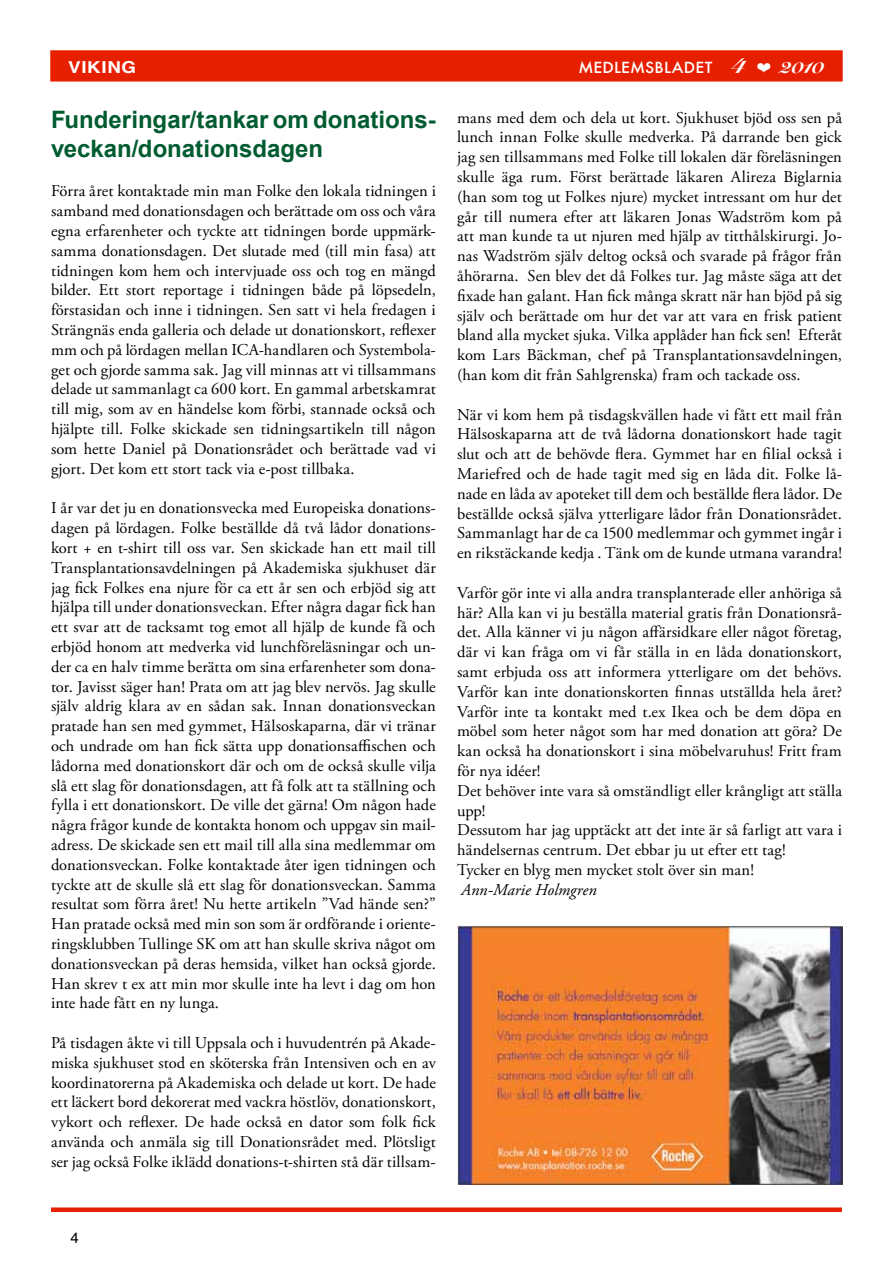
<style>
.page{position:relative;width:893px;height:1263px;background:#fff}
.page>*{position:absolute;margin:0;border:0;box-sizing:border-box;transform-origin:0 0}
.t1{font:700 24px/28.8px "Arial";color:#005b30}
.t2{font:16.5px/19.8px "Adobe Garamond Pro";letter-spacing:.005em;color:#000;text-align:justify}
.t3{font:italic 16.5px "Adobe Garamond Pro";letter-spacing:.005em;color:#000}
.t4{font:700 16.5px "Helvetica";letter-spacing:.035em;color:#fff;scale:1.14 1}
.t5{font:500 15px "Futura";letter-spacing:.01em;color:#fff;scale:1.05 1}
.t6{font:15px "Helvetica";color:#000}
.s1{font-family:"Snell Roundhand";font-weight:900;font-size:23.7px}
.s2{font-family:"Snell Roundhand";font-weight:900;font-size:20.4px}
</style>
<div class="page">
<div style="left:51px;top:51px;width:791px;height:30px;background:#e71f01"></div>
<div style="left:50px;top:50px;width:793px;height:32px;border:2px solid #e71f01"></div>
<div style="left:51px;top:1207px;width:791px;height:5px;background:#e71f01"></div>
<img style="left:457px;top:926px;width:385px;height:258px">
<p class="t4" style="left:68px;top:54px;width:61px">VIKING</p>
<p class="t5" style="left:578px;top:57px;width:235px">MEDLEMSBLADET <span class="s1">4</span> ❤ <span class="s2">2010</span></p>
<h1 class="t1" style="left:51px;top:105px;width:386px">Funderingar/tankar om donations&shy;veckan/donationsdagen</h1>
<p class="t2" style="left:51px;top:182px;width:386px">Förra året kontaktade min man Folke den lokala tidningen i samband med donationsdagen och berättade om oss och våra egna erfarenheter och tyckte att tidningen borde uppmärk&shy;samma donationsdagen. Det slutade med (till min fasa) att tidningen kom hem och intervjuade oss och tog en mängd bilder. Ett stort reportage i tidningen både på löpsedeln, förstasidan och inne i tidningen. Sen satt vi hela fredagen i Strängnäs enda galleria och delade ut donationskort, reflexer mm och på lördagen mellan ICA-handlaren och Systembola&shy;get och gjorde samma sak. Jag vill minnas att vi tillsammans delade ut sammanlagt ca 600 kort. En gammal arbetskamrat till mig, som av en händelse kom förbi, stannade också och hjälpte till. Folke skickade sen tidningsartikeln till någon som hette Daniel på Donationsrådet och berättade vad vi gjort. Det kom ett stort tack via e-post tillbaka.</p>
<p class="t2" style="left:51px;top:499px;width:386px">I år var det ju en donationsvecka med Europeiska donations&shy;dagen på lördagen. Folke beställde då två lådor donations&shy;kort + en t-shirt till oss var. Sen skickade han ett mail till Transplantationsavdelningen på Akademiska sjukhuset där jag fick Folkes ena njure för ca ett år sen och erbjöd sig att hjälpa till under donationsveckan. Efter några dagar fick han ett svar att de tacksamt tog emot all hjälp de kunde få och erbjöd honom att medverka vid lunchföreläsningar och un&shy;der ca en halv timme berätta om sina erfarenheter som dona&shy;tor. Javisst säger han! Prata om att jag blev nervös. Jag skulle själv aldrig klara av en sådan sak. Innan donationsveckan pratade han sen med gymmet, Hälsoskaparna, där vi tränar och undrade om han fick sätta upp donationsaffischen och lådorna med donationskort där och om de också skulle vilja slå ett slag för donationsdagen, att få folk att ta ställning och fylla i ett donationskort. De ville det gärna! Om någon hade några frågor kunde de kontakta honom och uppgav sin mail&shy;adress. De skickade sen ett mail till alla sina medlemmar om donationsveckan. Folke kontaktade åter igen tidningen och tyckte att de skulle slå ett slag för donationsveckan. Samma resultat som förra året! Nu hette artikeln ”Vad hände sen?” Han pratade också med min son som är ordförande i oriente&shy;ringsklubben Tullinge SK om att han skulle skriva något om donationsveckan på deras hemsida, vilket han också gjorde.<br>Han skrev t ex att min mor skulle inte ha levt i dag om hon inte hade fått en ny lunga.</p>
<p class="t2" style="left:51px;top:1033px;width:386px">På tisdagen åkte vi till Uppsala och i huvudentrén på Akade&shy;miska sjukhuset stod en sköterska från Intensiven och en av koordinatorerna på Akademiska och delade ut kort. De hade ett läckert bord dekorerat med vackra höstlöv, donationskort, vykort och reflexer. De hade också en dator som folk fick använda och anmäla sig till Donationsrådet med. Plötsligt ser jag också Folke iklädd donations-t-shirten stå där tillsam-</p>
<p class="t2" style="left:457px;top:108px;width:386px">mans med dem och dela ut kort. Sjukhuset bjöd oss sen på lunch innan Folke skulle medverka. På darrande ben gick jag sen tillsammans med Folke till lokalen där föreläsningen skulle äga rum. Först berättade läkaren Alireza Biglarnia (han som tog ut Folkes njure) mycket intressant om hur det går till numera efter att läkaren Jonas Wadström kom på att man kunde ta ut njuren med hjälp av titthålskirurgi. Jo&shy;nas Wadström själv deltog också och svarade på frågor från åhörarna. Sen blev det då Folkes tur. Jag måste säga att det fixade han galant. Han fick många skratt när han bjöd på sig själv och berättade om hur det var att vara en frisk patient bland alla mycket sjuka. Vilka applåder han fick sen! Efteråt kom Lars Bäckman, chef på Transplantationsavdelningen, (han kom dit från Sahlgrenska) fram och tackade oss.</p>
<p class="t2" style="left:457px;top:405px;width:386px">När vi kom hem på tisdagskvällen hade vi fått ett mail från Hälsoskaparna att de två lådorna donationskort hade tagit slut och att de behövde flera. Gymmet har en filial också i Mariefred och de hade tagit med sig en låda dit. Folke lå&shy;nade en låda av apoteket till dem och beställde flera lådor. De beställde också själva ytterligare lådor från Donationsrådet.<br>Sammanlagt har de ca 1500 medlemmar och gymmet ingår i en rikstäckande kedja . Tänk om de kunde utmana varandra!</p>
<p class="t2" style="left:457px;top:583px;width:386px;text-align:left">Varför gör inte vi alla andra transplanterade eller anhöriga så här? Alla kan vi ju beställa material gratis från Donationsrå&shy;det. Alla känner vi ju någon affärsidkare eller något företag, där vi kan fråga om vi får ställa in en låda donationskort, samt erbjuda oss att informera ytterligare om det behövs.<br>Varför kan inte donationskorten finnas utställda hela året?<br>Varför inte ta kontakt med t.ex Ikea och be dem döpa en möbel som heter något som har med donation att göra? De kan också ha donationskort i sina möbelvaruhus! Fritt fram för nya idéer!<br>Det behöver inte vara så omständligt eller krångligt att ställa upp!<br>Dessutom har jag upptäckt att det inte är så farligt att vara i händelsernas centrum. Det ebbar ju ut efter ett tag!<br>Tycker en blyg men mycket stolt över sin man!</p>
<p class="t3" style="left:461px;top:880px;width:137px">Ann-Marie Holmgren</p>
<p class="t6" style="left:70px;top:1226px;width:10px">4</p>
</div>
